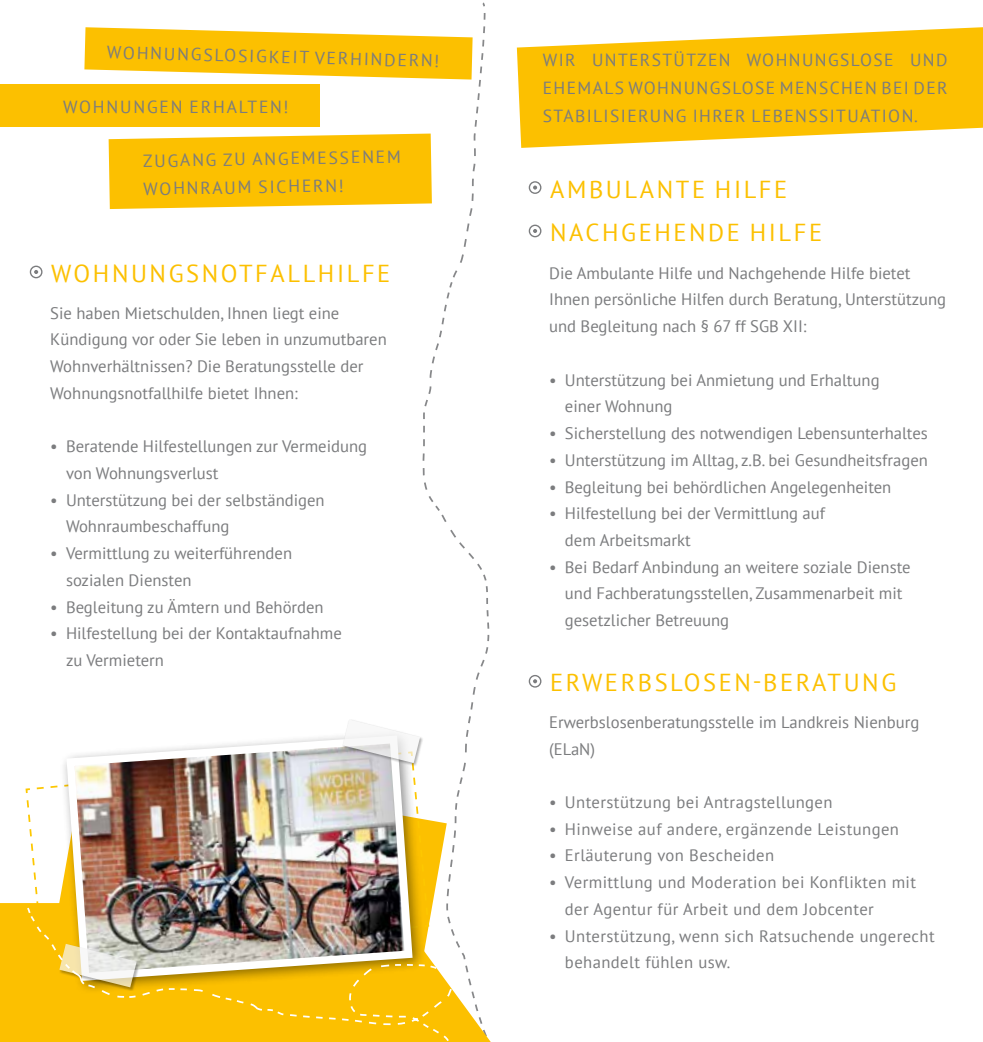
<style>
.page{position:relative;width:983px;height:1042px;background:#fff}
.page>*{position:absolute;margin:0;border:0;box-sizing:border-box;transform-origin:0 0}
.t1{font:24.5px "PT Sans";letter-spacing:.105em;color:#fcc000}
.t2{font:17.5px/28px "PT Sans";letter-spacing:.08em;color:#7b7c7e}
.t3{font:17.5px "PT Sans";letter-spacing:.105em;color:#7b7c7e}
.t4{font:16.62px/26.8px "PT Sans";color:#7b7c7e}
.t5{font:16.62px/26.8px "PT Sans";letter-spacing:.025em;color:#7b7c7e}
</style>
<div class="page">
<svg style="left:422px;top:2px;width:69px;height:1040px"></svg>
<svg style="left:516px;top:27px;width:466px;height:121px;fill:#fcc000"></svg>
<svg style="left:0;top:903px;width:490px;height:139px"></svg>
<div style="left:0;top:84px;width:319px;height:43px;background:#fcc000"></div>
<div style="left:30px;top:266px;width:12px;height:12px;border:1px solid #7b7c7e;border-radius:50%"></div>
<svg style="left:34px;top:270px;width:4px;height:4px"></svg>
<div style="left:528px;top:225px;width:13px;height:12px;border:1px solid #7b7c7e;border-radius:50%"></div>
<svg style="left:533px;top:229px;width:4px;height:4px"></svg>
<div style="left:528px;top:675px;width:13px;height:12px;border:1px solid #7b7c7e;border-radius:50%"></div>
<svg style="left:533px;top:679px;width:4px;height:4px"></svg>
<div style="left:528px;top:181px;width:13px;height:13px;border:1px solid #7b7c7e;border-radius:50%"></div>
<svg style="left:533px;top:185px;width:4px;height:5px"></svg>
<svg style="left:84px;top:8px;width:402px;height:201px"></svg>
<img style="left:26px;top:719px;width:412px;height:144px">
<img style="left:19px;top:863px;width:440px;height:179px">
<p class="t2" style="left:108px;top:36px;width:334px;rotate:2deg">WOHNUNGSLOSIGKEIT VERHINDERN!</p>
<p class="t3" style="left:63px;top:95px;width:227px">WOHNUNGEN ERHALTEN!</p>
<p class="t2" style="left:143px;top:146px;width:259px;rotate:-1deg">ZUGANG ZU ANGEMESSENEM<br>WOHNRAUM SICHERN!</p>
<h1 class="t1" style="left:51px;top:258px;width:340px">WOHNUNGSNOTFALLHILFE</h1>
<p class="t4" style="left:50px;top:299px;width:338px">Sie haben Mietschulden, Ihnen liegt eine Kündigung vor oder Sie leben in unzumutbaren Wohnverhältnissen? Die Beratungsstelle der Wohnungsnotfallhilfe bietet Ihnen:</p>
<p class="t4" style="left:66px;top:432px;width:302px;text-indent:-16px">• Beratende Hilfestellungen zur Vermeidung von Wohnungsverlust</p>
<p class="t4" style="left:66px;top:486px;width:260px;text-indent:-16px">• Unterstützung bei der selbständigen<br>Wohnraumbeschaffung</p>
<p class="t4" style="left:66px;top:539px;width:227px;text-indent:-16px">• Vermittlung zu weiterführenden sozialen Diensten</p>
<p class="t4" style="left:50px;top:593px;width:275px">• Begleitung zu Ämtern und Behörden</p>
<p class="t4" style="left:66px;top:619px;width:277px;text-indent:-16px">• Hilfestellung bei der Kontaktaufnahme zu Vermietern</p>
<p class="t2" style="left:542px;top:46px;width:406px;text-align:justify">WIR UNTERSTÜTZEN WOHNUNGSLOSE UND EHEMALS WOHNUNGSLOSE MENSCHEN BEI DER STABILISIERUNG IHRER LEBENSSITUATION.</p>
<h1 class="t1" style="left:550px;top:173px;width:239px">AMBULANTE HILFE</h1>
<h1 class="t1" style="left:550px;top:217px;width:273px">NACHGEHENDE HILFE</h1>
<p class="t4" style="left:549px;top:259px;width:398px">Die Ambulante Hilfe und Nachgehende Hilfe bietet<br>Ihnen persönliche Hilfen durch Beratung, Unterstützung und Begleitung nach § 67 ff SGB XII:</p>
<p class="t4" style="left:564px;top:366px;width:316px;text-indent:-16px">• Unterstützung bei Anmietung und Erhaltung einer Wohnung</p>
<p class="t4" style="left:549px;top:419px;width:380px">• Sicherstellung des notwendigen Lebensunterhaltes</p>
<p class="t4" style="left:549px;top:446px;width:380px">• Unterstützung im Alltag, z.B. bei Gesundheitsfragen</p>
<p class="t4" style="left:549px;top:473px;width:343px">• Begleitung bei behördlichen Angelegenheiten</p>
<p class="t4" style="left:564px;top:500px;width:261px;text-indent:-16px">• Hilfestellung bei der Vermittlung auf dem Arbeitsmarkt</p>
<p class="t4" style="left:564px;top:553px;width:347px;text-indent:-16px">• Bei Bedarf Anbindung an weitere soziale Dienste und Fachberatungsstellen, Zusammenarbeit mit gesetzlicher Betreuung</p>
<h1 class="t1" style="left:550px;top:667px;width:347px">ERWERBSLOSEN-BERATUNG</h1>
<p class="t4" style="left:549px;top:708px;width:372px">Erwerbslosenberatungsstelle im Landkreis Nienburg (ELaN)</p>
<p class="t5" style="left:549px;top:788px;width:285px">• Unterstützung bei Antragstellungen</p>
<p class="t5" style="left:549px;top:815px;width:351px">• Hinweise auf andere, ergänzende Leistungen</p>
<p class="t5" style="left:549px;top:842px;width:226px">• Erläuterung von Bescheiden</p>
<p class="t5" style="left:564px;top:868px;width:352px;text-indent:-16px">• Vermittlung und Moderation bei Konflikten mit der Agentur für Arbeit und dem Jobcenter</p>
<p class="t5" style="left:564px;top:922px;width:371px;text-indent:-16px">• Unterstützung, wenn sich Ratsuchende ungerecht behandelt fühlen usw.</p>
</div>
